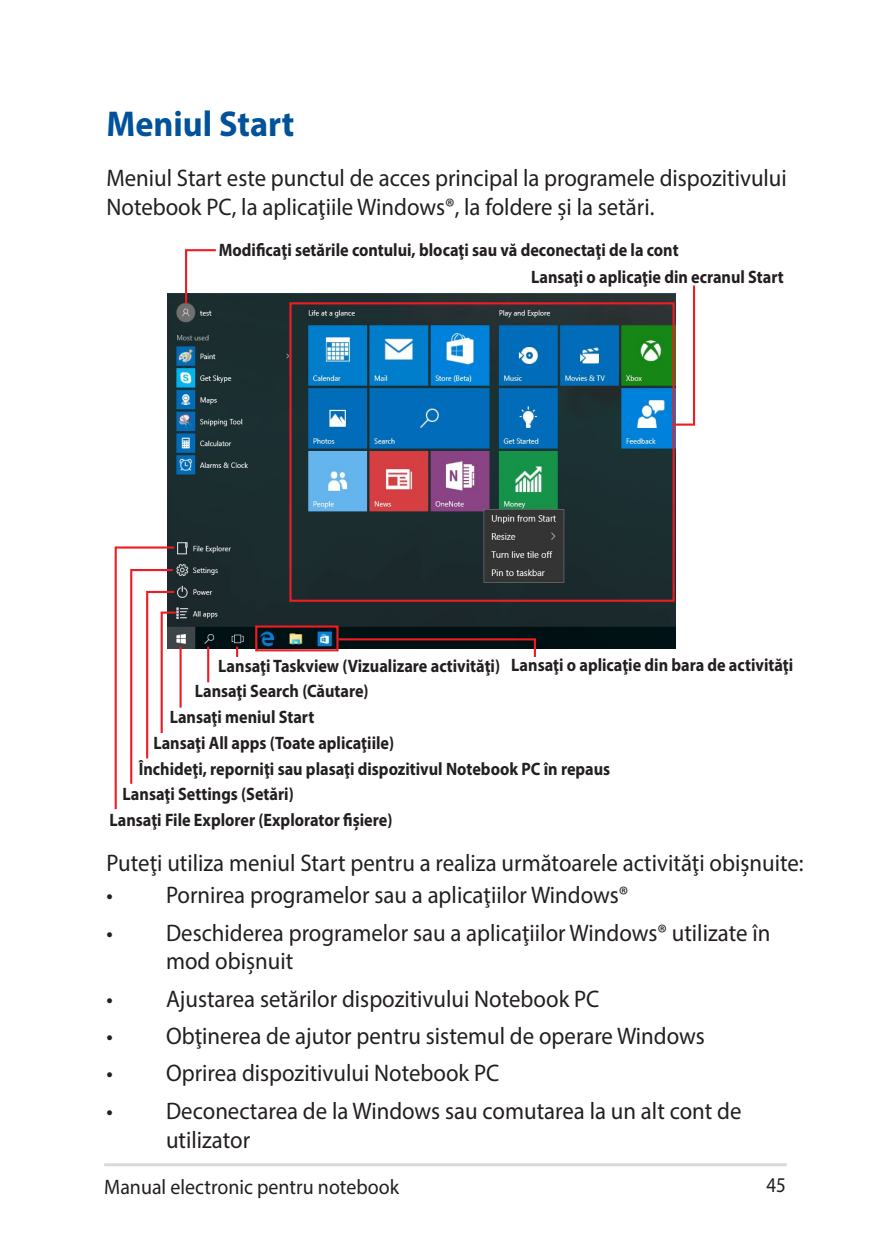
<style>
.page{position:relative;width:893px;height:1259px;background:#fff}
.page>*{position:absolute;margin:0;border:0;box-sizing:border-box;transform-origin:0 0}
.Heading_1{font:700 36px "Myriad Pro";color:#01529a;scale:.95 1}
.List{font:24px/28.8px "Myriad Pro";color:#231f20;scale:.95 1}
.Body_Text{font:24px/28.8px "Myriad Pro";color:#231f20;scale:.95 1}
.t1{font:21px "Myriad Pro";color:#231f20;scale:.95 1}
.t2{font:21px "Myriad Pro";color:#231f20;scale:.9 1}
.Figure_Label{font:700 18px "Myriad Pro";color:#231f20;scale:.9 1}
</style>
<div class="page">
<hr style="left:104px;top:1163px;width:683px;height:3px;background:#d8d8d8">
<img style="left:168px;top:293px;width:508px;height:356px">
<svg style="left:673px;top:285px;width:23px;height:142px"></svg>
<svg style="left:114px;top:545px;width:64px;height:265px"></svg>
<svg style="left:336px;top:637px;width:201px;height:20px"></svg>
<svg style="left:236px;top:646px;width:2px;height:11px"></svg>
<hr style="left:180px;top:646px;width:2px;height:61px;background:#ee1d23">
<svg style="left:184px;top:249px;width:34px;height:57px"></svg>
<div style="left:289px;top:302px;width:386px;height:300px;border:2px solid #ee1d23"></div>
<div style="left:255px;top:625px;width:84px;height:26px;border:2px solid #ee1d23"></div>
<hr style="left:207px;top:646px;width:2px;height:36px;background:#ee1d23">
<p class="Heading_1" style="left:106px;top:100px;width:199px">Meniul Start</p>
<p class="Body_Text" style="left:106px;top:163px;width:718px">Meniul Start este punctul de acces principal la programele dispozitivului<br>Notebook PC, la aplicaţiile Windows®, la foldere şi la setări.</p>
<p class="Figure_Label" style="left:219px;top:238px;width:512px">Modificaţi setările contului, blocaţi sau vă deconectaţi de la cont</p>
<p class="Figure_Label" style="left:531px;top:265px;width:282px">Lansaţi o aplicaţie din ecranul Start</p>
<p class="Figure_Label" style="left:218px;top:654px;width:315px">Lansaţi Taskview (Vizualizare activităţi)</p>
<p class="Figure_Label" style="left:511px;top:653px;width:315px">Lansaţi o aplicaţie din bara de activităţi</p>
<p class="Figure_Label" style="left:195px;top:679px;width:195px">Lansaţi Search (Căutare)</p>
<p class="Figure_Label" style="left:170px;top:705px;width:162px">Lansaţi meniul Start</p>
<p class="Figure_Label" style="left:139px;top:757px;width:525px">Închideţi, reporniţi sau plasaţi dispozitivul Notebook PC în repaus</p>
<p class="Figure_Label" style="left:153px;top:731px;width:269px">Lansaţi All apps (Toate aplicaţiile)</p>
<p class="Figure_Label" style="left:123px;top:782px;width:192px">Lansaţi Settings (Setări)</p>
<p class="Figure_Label" style="left:110px;top:808px;width:316px">Lansaţi File Explorer (Explorator fişiere)</p>
<p class="List" style="left:106px;top:848px;width:735px">Puteţi utiliza meniul Start pentru a realiza următoarele activităţi obişnuite:</p>
<p class="List" style="left:106px;top:880px;width:551px">• Pornirea programelor sau a aplicaţiilor Windows®</p>
<p class="List" style="left:166px;top:917px;width:638px;text-indent:-60px">• Deschiderea programelor sau a aplicaţiilor Windows® utilizate în mod obişnuit</p>
<p class="List" style="left:106px;top:984px;width:520px">• Ajustarea setărilor dispozitivului Notebook PC</p>
<p class="List" style="left:106px;top:1021px;width:631px">• Obţinerea de ajutor pentru sistemul de operare Windows</p>
<p class="List" style="left:106px;top:1058px;width:415px">• Oprirea dispozitivului Notebook PC</p>
<p class="List" style="left:166px;top:1096px;width:607px;text-indent:-60px">• Deconectarea de la Windows sau comutarea la un alt cont de utilizator</p>
<p class="t1" style="left:104px;top:1173px;width:312px">Manual electronic pentru notebook</p>
<p class="t2" style="left:766px;top:1171px;width:23px">45</p>
</div>
